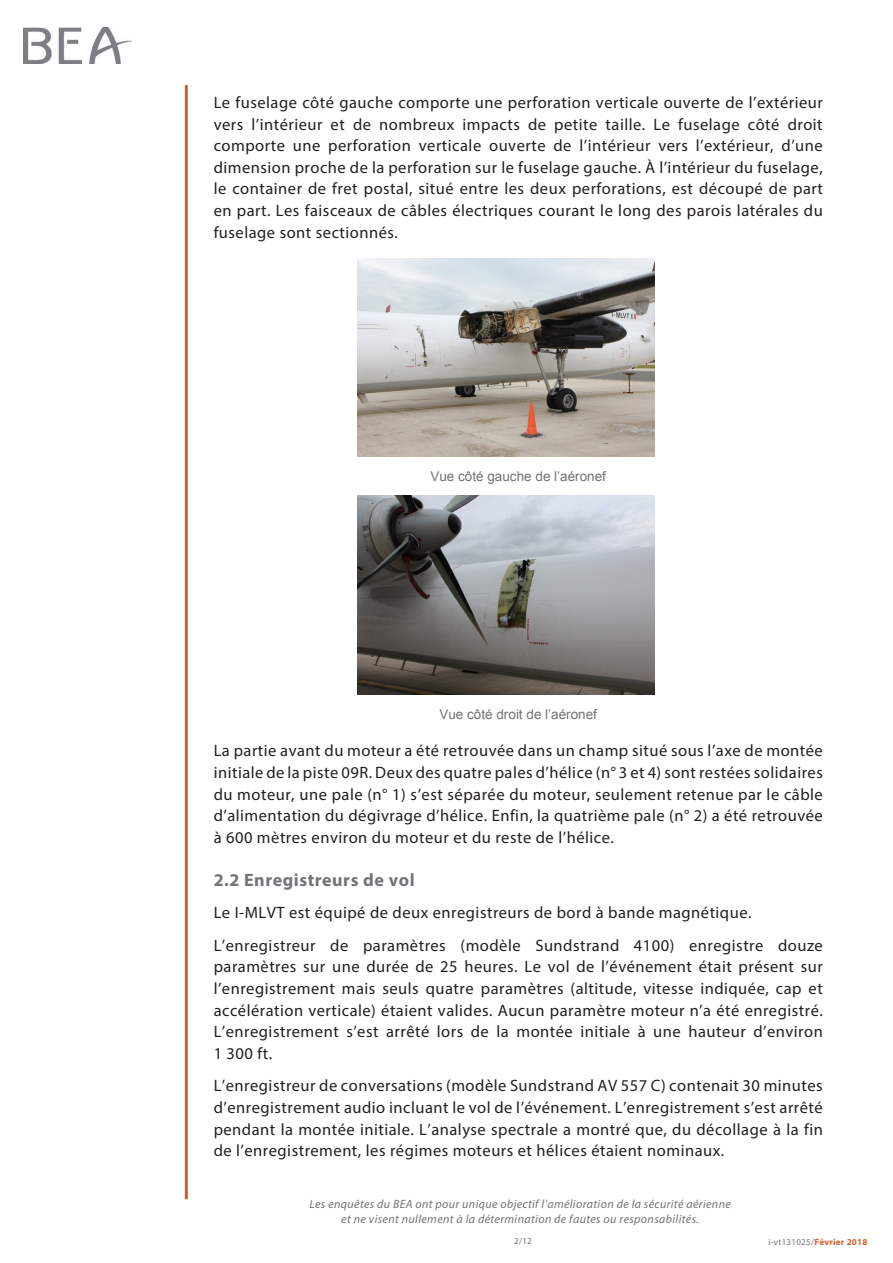
<style>
.page{position:relative;width:893px;height:1263px;background:#fff}
.page>*{position:absolute;margin:0;border:0;box-sizing:border-box;transform-origin:0 0}
.Titre_2{font:700 18px "Myriad Pro";letter-spacing:.03em;color:#727477}
.t1{font:16.5px/21.6px "Myriad Pro";letter-spacing:.03em;color:#231f20;text-align:justify}
.Légende{font:13.5px "Arial";color:#717275}
.t2{font:italic 12px/14.4px "Myriad Pro";letter-spacing:.03em;color:#717275;text-align:center}
.t3{font:9px "Myriad Pro";letter-spacing:.03em;color:#717275}
.s1{font-weight:700;color:#d75c28}
</style>
<div class="page">
<hr style="left:185px;top:85px;width:3px;height:1114px;background:#d75c28">
<img style="left:23px;top:28px;width:109px;height:36px">
<img style="left:357px;top:258px;width:298px;height:198px">
<img style="left:357px;top:496px;width:298px;height:198px">
<p class="t1" style="left:214px;top:91px;width:611px">Le fuselage côté gauche comporte une perforation verticale ouverte de l’extérieur vers l’intérieur et de nombreux impacts de petite taille. Le fuselage côté droit comporte une perforation verticale ouverte de l’intérieur vers l’extérieur, d’une dimension proche de la perforation sur le fuselage gauche. À l’intérieur du fuselage, le container de fret postal, situé entre les deux perforations, est découpé de part en part. Les faisceaux de câbles électriques courant le long des parois latérales du fuselage sont sectionnés.</p>
<p class="Légende" style="left:430px;top:467px;width:177px">Vue côté gauche de l’aéronef</p>
<p class="Légende" style="left:439px;top:705px;width:159px">Vue côté droit de l’aéronef</p>
<p class="t1" style="left:214px;top:740px;width:611px">La partie avant du moteur a été retrouvée dans un champ situé sous l’axe de montée initiale de la piste 09R. Deux des quatre pales d’hélice (n° 3 et 4) sont restées solidaires du moteur, une pale (n° 1) s’est séparée du moteur, seulement retenue par le câble d’alimentation du dégivrage d’hélice. Enfin, la quatrième pale (n° 2) a été retrouvée à 600 mètres environ du moteur et du reste de l’hélice.</p>
<p class="Titre_2" style="left:214px;top:868px;width:202px">2.2 Enregistreurs de vol</p>
<p class="t1" style="left:214px;top:902px;width:539px">Le I-MLVT est équipé de deux enregistreurs de bord à bande magnétique.</p>
<p class="t1" style="left:214px;top:934px;width:611px">L’enregistreur de paramètres (modèle Sundstrand 4100) enregistre douze paramètres sur une durée de 25 heures. Le vol de l’événement était présent sur l’enregistrement mais seuls quatre paramètres (altitude, vitesse indiquée, cap et accélération verticale) étaient valides. Aucun paramètre moteur n’a été enregistré.<br>L’enregistrement s’est arrêté lors de la montée initiale à une hauteur d’environ 1 300 ft.</p>
<p class="t1" style="left:214px;top:1075px;width:611px">L’enregistreur de conversations (modèle Sundstrand AV 557 C) contenait 30 minutes d’enregistrement audio incluant le vol de l’événement. L’enregistrement s’est arrêté pendant la montée initiale. L’analyse spectrale a montré que, du décollage à la fin de l’enregistrement, les régimes moteurs et hélices étaient nominaux.</p>
<p class="t2" style="left:309px;top:1197px;width:423px">Les enquêtes du BEA ont pour unique objectif l’amélioration de la sécurité aérienne et ne visent nullement à la détermination de fautes ou responsabilités.</p>
<p class="t3" style="left:514px;top:1236px;width:19px">2/12</p>
<p class="t3" style="left:768px;top:1236px;width:101px">i-vt131025/<span class="s1">Février 2018</span></p>
</div>
